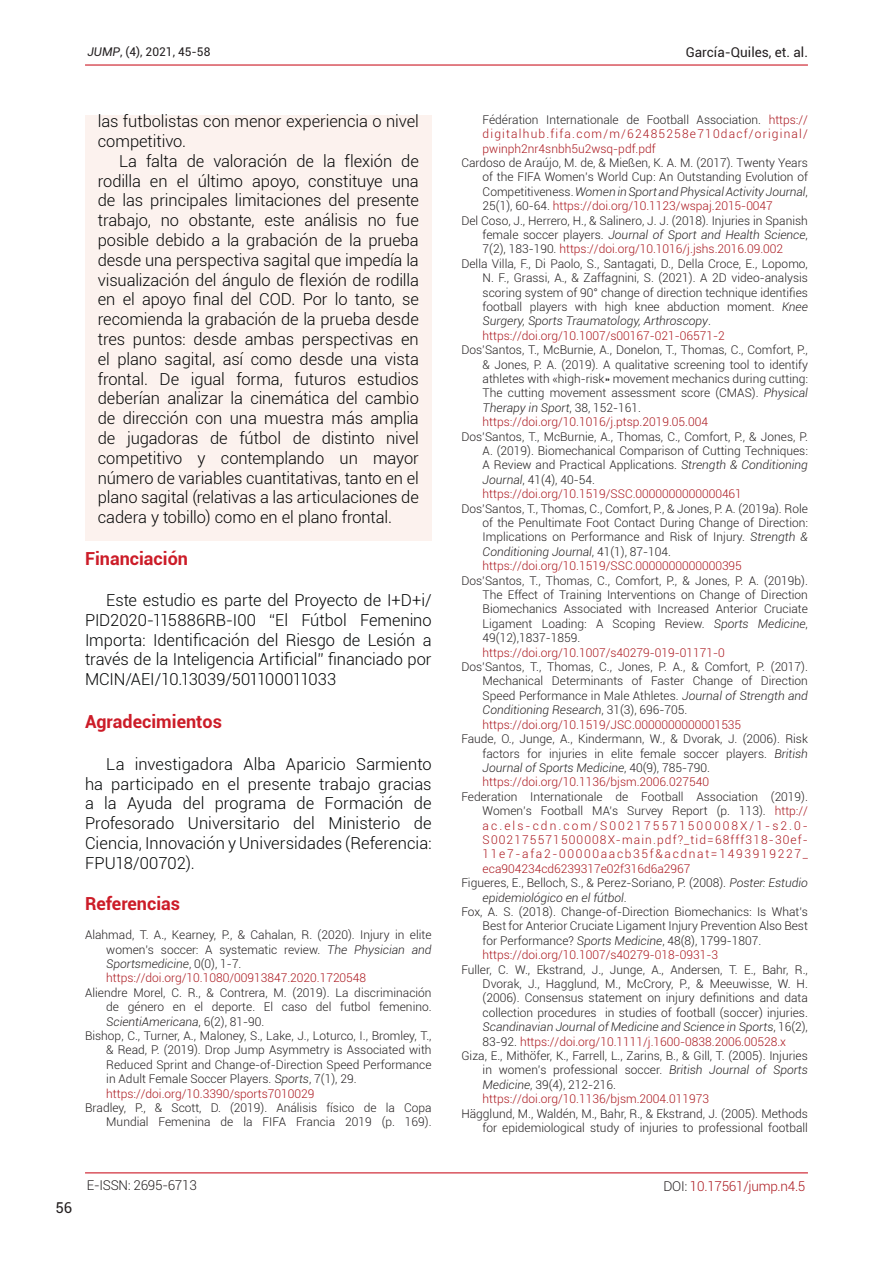
<style>
.page{position:relative;width:893px;height:1263px;background:#fff}
.page>*{position:absolute;margin:0;border:0;box-sizing:border-box;transform-origin:0 0}
.Titulo_de_primer_niv{font:700 18px "Roboto";color:#cc1c28}
.Parrafo_principal{font:300 16.5px/19.8px "Roboto";letter-spacing:-.005em;color:#030505;text-align:justify}
.t1{font:15px "Roboto";color:#231f20}
.t2{font:300 13.5px "Roboto";letter-spacing:-.02em;color:#ab181f}
.t3{font:13.5px "Roboto";color:#231f20}
.t4{font:300 13.5px "Roboto";letter-spacing:-.02em;color:#231f20}
.Referencias{font:300 12px/14.4px "Roboto";color:#231f20;text-align:justify}
.Referencias-2{font:300 12px/14.4px "Roboto";color:#ab181f;text-align:justify}
.t5{font:12px "Roboto";color:#231f20}
.s1{font-style:italic}
.s2{color:#231f20}
.s3{color:#ab181f}
</style>
<div class="page">
<hr style="left:85px;top:64px;width:723px;height:2px;background:#cc1c28">
<hr style="left:85px;top:1172px;width:723px;height:1px;background:#cc1c28">
<div style="left:85px;top:115px;width:347px;height:425px;background:#fcf2ee"></div>
<p class="t5" style="left:87px;top:43px;width:125px"><span class="s1">JUMP</span>, (4), 2021, 45-58</p>
<p class="t3" style="left:686px;top:43px;width:124px">García-Quiles, et. al.</p>
<p class="Parrafo_principal" style="left:98px;top:111px;width:323px">las futbolistas con menor experiencia o nivel competitivo.</p>
<p class="Parrafo_principal" style="left:98px;top:150px;width:323px;text-indent:21px">La falta de valoración de la flexión de rodilla en el último apoyo, constituye una de las principales limitaciones del presente trabajo, no obstante, este análisis no fue posible debido a la grabación de la prueba desde una perspectiva sagital que impedía la visualización del ángulo de flexión de rodilla en el apoyo final del COD. Por lo tanto, se recomienda la grabación de la prueba desde tres puntos: desde ambas perspectivas en el plano sagital, así como desde una vista frontal. De igual forma, futuros estudios deberían analizar la cinemática del cambio de dirección con una muestra más amplia de jugadoras de fútbol de distinto nivel competitivo y contemplando un mayor número de variables cuantitativas, tanto en el plano sagital (relativas a las articulaciones de cadera y tobillo) como en el plano frontal.</p>
<p class="Titulo_de_primer_niv" style="left:85px;top:545px;width:104px">Financiación</p>
<p class="Parrafo_principal" style="left:85px;top:590px;width:348px;text-indent:21px">Este estudio es parte del Proyecto de I+D+i/ PID2020-115886RB-I00 “El Fútbol Femenino Importa: Identificación del Riesgo de Lesión a través de la Inteligencia Artificial” financiado por MCIN/AEI/10.13039/501100011033</p>
<p class="Titulo_de_primer_niv" style="left:85px;top:709px;width:138px">Agradecimientos</p>
<p class="Parrafo_principal" style="left:85px;top:753px;width:348px;text-indent:21px">La investigadora Alba Aparicio Sarmiento ha participado en el presente trabajo gracias a la Ayuda del programa de Formación de Profesorado Universitario del Ministerio de Ciencia, Innovación y Universidades (Referencia:<br>FPU18/00702).</p>
<p class="Titulo_de_primer_niv" style="left:85px;top:891px;width:97px">Referencias</p>
<p class="Referencias" style="left:106px;top:927px;width:327px;text-indent:-21px">Alahmad, T. A., Kearney, P., &amp; Cahalan, R. (2020). Injury in elite women’s soccer: A systematic review. <span class="s1">The Physician and Sportsmedicine</span>, 0(0), 1-7.</p>
<p class="Referencias-2" style="left:106px;top:970px;width:261px">https://doi.org/10.1080/00913847.2020.1720548</p>
<p class="Referencias" style="left:106px;top:985px;width:327px;text-indent:-21px">Aliendre Morel, C. R., &amp; Contrera, M. (2019). La discriminación de género en el deporte. El caso del futbol femenino.<br><span class="s1">ScientiAmericana</span>, 6(2), 81-90.</p>
<p class="Referencias" style="left:106px;top:1028px;width:327px;text-indent:-21px">Bishop, C., Turner, A., Maloney, S., Lake, J., Loturco, I., Bromley, T., &amp; Read, P. (2019). Drop Jump Asymmetry is Associated with Reduced Sprint and Change-of-Direction Speed Performance in Adult Female Soccer Players. <span class="s1">Sports</span>, 7(1), 29.</p>
<p class="Referencias-2" style="left:106px;top:1086px;width:210px">https://doi.org/10.3390/sports7010029</p>
<p class="Referencias" style="left:85px;top:1100px;width:348px;text-align:right">Bradley, P., &amp; Scott, D. (2019). Análisis físico de la Copa<br>Mundial Femenina de la FIFA Francia 2019 (p. 169).</p>
<p class="Referencias-2" style="left:483px;top:112px;width:327px"><span class="s2">Fédération Internationale de Football Association.</span> https:// digitalhub.fifa.com/m/62485258e710dacf/original/ pwinph2nr4snbh5u2wsq-pdf.pdf</p>
<p class="Referencias" style="left:483px;top:155px;width:327px;text-indent:-21px">Cardoso de Araújo, M. de, &amp; Mießen, K. A. M. (2017). Twenty Years of the FIFA Women’s World Cup: An Outstanding Evolution of Competitiveness. <span class="s1">Women in Sport and Physical Activity Journal</span>, 25(1), 60-64. <span class="s3">https://doi.org/10.1123/wspaj.2015-0047</span></p>
<p class="Referencias" style="left:483px;top:213px;width:327px;text-indent:-21px">Del Coso, J., Herrero, H., &amp; Salinero, J. J. (2018). Injuries in Spanish female soccer players. <span class="s1">Journal of Sport and Health Science</span>, 7(2), 183-190. <span class="s3">https://doi.org/10.1016/j.jshs.2016.09.002</span></p>
<p class="Referencias" style="left:483px;top:256px;width:327px;text-indent:-21px">Della Villa, F., Di Paolo, S., Santagati, D., Della Croce, E., Lopomo, N. F., Grassi, A., &amp; Zaffagnini, S. (2021). A 2D video-analysis scoring system of 90° change of direction technique identifies football players with high knee abduction moment. <span class="s1">Knee Surgery, Sports Traumatology, Arthroscopy</span>.</p>
<p class="Referencias-2" style="left:483px;top:328px;width:244px">https://doi.org/10.1007/s00167-021-06571-2</p>
<p class="Referencias" style="left:483px;top:342px;width:327px;text-indent:-21px">Dos’Santos, T., McBurnie, A., Donelon, T., Thomas, C., Comfort, P., &amp; Jones, P. A. (2019). A qualitative screening tool to identify athletes with «high-risk» movement mechanics during cutting:<br>The cutting movement assessment score (CMAS). <span class="s1">Physical Therapy in Sport</span>, 38, 152-161.</p>
<p class="Referencias-2" style="left:483px;top:414px;width:227px">https://doi.org/10.1016/j.ptsp.2019.05.004</p>
<p class="Referencias" style="left:483px;top:429px;width:327px;text-indent:-21px">Dos’Santos, T., McBurnie, A., Thomas, C., Comfort, P., &amp; Jones, P.<br>A. (2019). Biomechanical Comparison of Cutting Techniques:<br>A Review and Practical Applications. <span class="s1">Strength &amp; Conditioning Journal</span>, 41(4), 40-54.</p>
<p class="Referencias-2" style="left:483px;top:486px;width:261px">https://doi.org/10.1519/SSC.0000000000000461</p>
<p class="Referencias" style="left:483px;top:501px;width:327px;text-indent:-21px">Dos’Santos, T., Thomas, C., Comfort, P., &amp; Jones, P. A. (2019a). Role of the Penultimate Foot Contact During Change of Direction:<br>Implications on Performance and Risk of Injury. <span class="s1">Strength &amp; Conditioning Journal</span>, 41(1), 87-104.</p>
<p class="Referencias-2" style="left:483px;top:558px;width:261px">https://doi.org/10.1519/SSC.0000000000000395</p>
<p class="Referencias" style="left:483px;top:573px;width:327px;text-indent:-21px">Dos’Santos, T., Thomas, C., Comfort, P., &amp; Jones, P. A. (2019b).<br>The Effect of Training Interventions on Change of Direction Biomechanics Associated with Increased Anterior Cruciate Ligament Loading: A Scoping Review. <span class="s1">Sports Medicine</span>, 49(12),1837-1859.</p>
<p class="Referencias-2" style="left:483px;top:645px;width:244px">https://doi.org/10.1007/s40279-019-01171-0</p>
<p class="Referencias" style="left:483px;top:659px;width:327px;text-indent:-21px">DosʼSantos, T., Thomas, C., Jones, P. A., &amp; Comfort, P. (2017).<br>Mechanical Determinants of Faster Change of Direction Speed Performance in Male Athletes. <span class="s1">Journal of Strength and Conditioning Research</span>, 31(3), 696-705.</p>
<p class="Referencias-2" style="left:483px;top:717px;width:260px">https://doi.org/10.1519/JSC.0000000000001535</p>
<p class="Referencias" style="left:483px;top:731px;width:327px;text-indent:-21px">Faude, O., Junge, A., Kindermann, W., &amp; Dvorak, J. (2006). Risk factors for injuries in elite female soccer players. <span class="s1">British Journal of Sports Medicine</span>, 40(9), 785-790.</p>
<p class="Referencias-2" style="left:483px;top:774px;width:228px">https://doi.org/10.1136/bjsm.2006.027540</p>
<p class="Referencias-2" style="left:483px;top:789px;width:327px;text-indent:-21px"><span class="s2">Federation Internationale de Football Association (2019).<br>Women’s Football MA’s Survey Report (p. 113).</span> http:// ac.els-cdn.com/S002175571500008X/1-s2.0- S002175571500008X-main.pdf?_tid=68fff318-30ef-11e7-afa2-00000aacb35f&amp;acdnat=1493919227_ eca904234cd6239317e02f316d6a2967</p>
<p class="Referencias" style="left:483px;top:875px;width:327px;text-indent:-21px">Figueres, E., Belloch, S., &amp; Perez-Soriano, P. (2008). <span class="s1">Poster: Estudio epidemiológico en el fútbol</span>.</p>
<p class="Referencias" style="left:483px;top:904px;width:327px;text-indent:-21px">Fox, A. S. (2018). Change-of-Direction Biomechanics: Is What’s Best for Anterior Cruciate Ligament Injury Prevention Also Best for Performance? <span class="s1">Sports Medicine</span>, 48(8), 1799-1807.</p>
<p class="Referencias-2" style="left:483px;top:947px;width:237px">https://doi.org/10.1007/s40279-018-0931-3</p>
<p class="Referencias" style="left:483px;top:962px;width:327px;text-indent:-21px">Fuller, C. W., Ekstrand, J., Junge, A., Andersen, T. E., Bahr, R., Dvorak, J., Hagglund, M., McCrory, P., &amp; Meeuwisse, W. H. (2006). Consensus statement on injury definitions and data collection procedures in studies of football (soccer) injuries.<br><span class="s1">Scandinavian Journal of Medicine and Science in Sports</span>, 16(2), 83-92. <span class="s3">https://doi.org/10.1111/j.1600-0838.2006.00528.x</span></p>
<p class="Referencias" style="left:483px;top:1048px;width:327px;text-indent:-21px">Giza, E., Mithöfer, K., Farrell, L., Zarins, B., &amp; Gill, T. (2005). Injuries in women’s professional soccer. <span class="s1">British Journal of Sports Medicine</span>, 39(4), 212-216.</p>
<p class="Referencias-2" style="left:483px;top:1091px;width:228px">https://doi.org/10.1136/bjsm.2004.011973</p>
<p class="Referencias" style="left:461px;top:1106px;width:348px;text-align:right">Hägglund, M., Waldén, M., Bahr, R., &amp; Ekstrand, J. (2005). Methods for epidemiological study of injuries to professional football</p>
<p class="t1" style="left:55px;top:1197px;width:18px">56</p>
<p class="t4" style="left:87px;top:1176px;width:111px">E-ISSN: 2695-6713</p>
<p class="t2" style="left:663px;top:1176px;width:144px"><span class="s2">DOI:</span> 10.17561/jump.n4.5</p>
</div>
